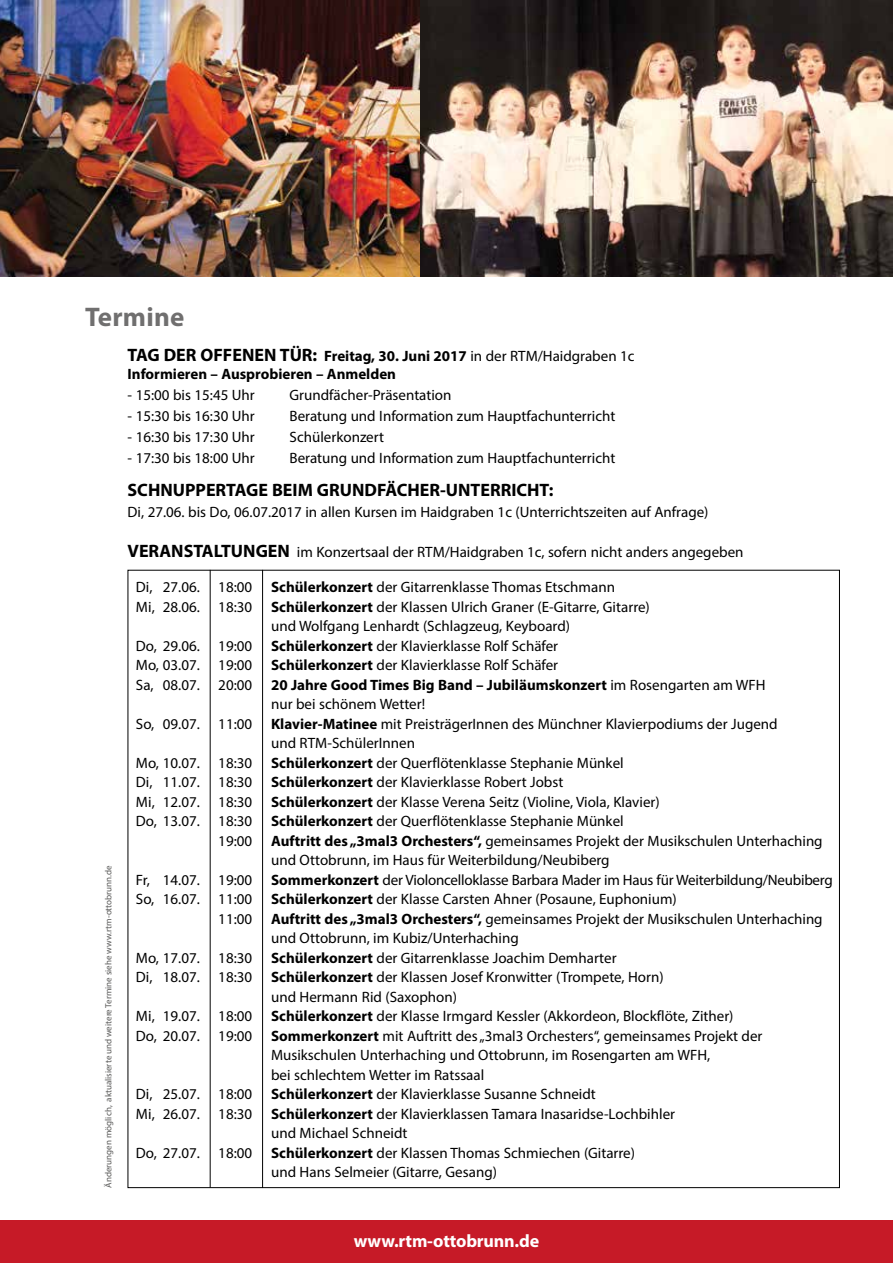
<style>
.page{position:relative;width:893px;height:1263px;background:#fff}
.page>*{position:absolute;margin:0;border:0;box-sizing:border-box;transform-origin:0 0}
.t1{font:700 27px "Myriad Pro";letter-spacing:.01em;color:#706f6f}
.t2{font:700 18px "Myriad Pro";color:#000}
.t3{font:700 18px "Myriad Pro";letter-spacing:-.01em;color:#fff}
.t4{font:15px/19.5px "Myriad Pro";color:#000}
.t5{font:700 15px/18px "Myriad Pro";color:#000}
.t6{font:9px "Myriad Pro";color:#575756}
.s1{font-size:18px}
.s2{font-weight:400}
.s3{font-weight:700;font-size:18px}
.s4{font-weight:700}
</style>
<div class="page">
<div style="left:0;top:1220px;width:893px;height:43px;background:#c61a27"></div>
<hr style="left:210px;top:570px;width:1px;height:617px;background:#000">
<hr style="left:262px;top:570px;width:1px;height:618px;background:#000">
<img style="left:0;top:0;width:893px;height:276px">
<h1 class="t1" style="left:85px;top:300px;width:101px">Termine</h1>
<p class="t5" style="left:128px;top:347px;width:508px"><span class="s1">TAG DER OFFENEN TÜR:</span> Freitag, 30. Juni 2017 <span class="s2">in der RTM/Haidgraben 1c<br></span>Informieren – Ausprobieren – Anmelden</p>
<p class="t4" style="left:128px;top:385px;width:129px">- 15:00 bis 15:45 Uhr</p>
<p class="t4" style="left:290px;top:385px;width:163px">Grundfächer-Präsentation</p>
<p class="t4" style="left:128px;top:406px;width:129px">- 15:30 bis 16:30 Uhr</p>
<p class="t4" style="left:290px;top:406px;width:327px">Beratung und Information zum Hauptfachunterricht</p>
<p class="t4" style="left:128px;top:427px;width:129px">- 16:30 bis 17:30 Uhr</p>
<p class="t4" style="left:290px;top:427px;width:96px">Schülerkonzert</p>
<p class="t4" style="left:128px;top:448px;width:129px">- 17:30 bis 18:00 Uhr</p>
<p class="t4" style="left:290px;top:448px;width:327px">Beratung und Information zum Hauptfachunterricht</p>
<p class="t2" style="left:128px;top:479px;width:427px">SCHNUPPERTAGE BEIM GRUNDFÄCHER-UNTERRICHT:</p>
<p class="t4" style="left:128px;top:502px;width:582px">Di, 27.06. bis Do, 06.07.2017 in allen Kursen im Haidgraben 1c (Unterrichtszeiten auf Anfrage)</p>
<p class="t6" style="left:103px;top:1187px;width:324px;rotate:-90deg">Änderungen möglich, aktualisierte und weitere Termine siehe www.rtm-ottobrunn.de</p>
<p class="t4" style="left:128px;top:542px;width:617px"><span class="s3">VERANSTALTUNGEN</span> im Konzertsaal der RTM/Haidgraben 1c, sofern nicht anders angegeben</p>
<p class="t4" style="left:136px;top:577px;width:65px">Di, 27.06.<br>Mi, 28.06.</p>
<p class="t4" style="left:136px;top:636px;width:65px;text-align:justify">Do, 29.06.<br>Mo, 03.07.<br>Sa, 08.07.</p>
<p class="t4" style="left:136px;top:714px;width:65px">So, 09.07.</p>
<p class="t4" style="left:136px;top:753px;width:65px;text-align:justify">Mo, 10.07.<br>Di, 11.07.<br>Mi, 12.07.<br>Do, 13.07.</p>
<p class="t4" style="left:136px;top:870px;width:65px">Fr, 14.07.<br>So, 16.07.</p>
<p class="t4" style="left:136px;top:948px;width:65px">Mo, 17.07.<br>Di, 18.07.</p>
<p class="t4" style="left:136px;top:1006px;width:65px">Mi, 19.07.<br>Do, 20.07.</p>
<p class="t4" style="left:136px;top:1084px;width:65px">Di, 25.07.<br>Mi, 26.07.</p>
<p class="t4" style="left:136px;top:1143px;width:65px">Do, 27.07.</p>
<p class="t4" style="left:218px;top:577px;width:35px">18:00<br>18:30</p>
<p class="t4" style="left:218px;top:636px;width:35px;text-align:justify">19:00<br>19:00<br>20:00</p>
<p class="t4" style="left:218px;top:714px;width:35px">11:00</p>
<p class="t4" style="left:218px;top:753px;width:35px;text-align:justify">18:30<br>18:30<br>18:30<br>18:30<br>19:00</p>
<p class="t4" style="left:218px;top:870px;width:35px;text-align:justify">19:00<br>11:00<br>11:00</p>
<p class="t4" style="left:218px;top:948px;width:35px">18:30<br>18:30</p>
<p class="t4" style="left:218px;top:1006px;width:35px">18:00<br>19:00</p>
<p class="t4" style="left:218px;top:1084px;width:35px">18:00<br>18:30</p>
<p class="t4" style="left:218px;top:1143px;width:35px">18:00</p>
<p class="t4" style="left:271px;top:577px;width:563px"><span class="s4">Schülerkonzert</span> der Gitarrenklasse Thomas Etschmann<br><span class="s4">Schülerkonzert</span> der Klassen Ulrich Graner (E-Gitarre, Gitarre)<br>und Wolfgang Lenhardt (Schlagzeug, Keyboard)<br><span class="s4">Schülerkonzert</span> der Klavierklasse Rolf Schäfer<br><span class="s4">Schülerkonzert</span> der Klavierklasse Rolf Schäfer<br><span class="s4">20 Jahre Good Times Big Band – Jubiläumskonzert</span> im Rosengarten am WFH<br>nur bei schönem Wetter!<br><span class="s4">Klavier-Matinee</span> mit PreisträgerInnen des Münchner Klavierpodiums der Jugend<br>und RTM-SchülerInnen<br><span class="s4">Schülerkonzert</span> der Querflötenklasse Stephanie Münkel<br><span class="s4">Schülerkonzert</span> der Klavierklasse Robert Jobst<br><span class="s4">Schülerkonzert</span> der Klasse Verena Seitz (Violine, Viola, Klavier)<br><span class="s4">Schülerkonzert</span> der Querflötenklasse Stephanie Münkel<br><span class="s4">Auftritt des „3mal3 Orchesters“,</span> gemeinsames Projekt der Musikschulen Unterhaching und Ottobrunn, im Haus für Weiterbildung/Neubiberg<br><span class="s4">Sommerkonzert</span> der Violoncelloklasse Barbara Mader im Haus für Weiterbildung/Neubiberg <span class="s4">Schülerkonzert</span> der Klasse Carsten Ahner (Posaune, Euphonium)<br><span class="s4">Auftritt des „3mal3 Orchesters“,</span> gemeinsames Projekt der Musikschulen Unterhaching und Ottobrunn, im Kubiz/Unterhaching<br><span class="s4">Schülerkonzert</span> der Gitarrenklasse Joachim Demharter<br><span class="s4">Schülerkonzert</span> der Klassen Josef Kronwitter (Trompete, Horn)<br>und Hermann Rid (Saxophon)<br><span class="s4">Schülerkonzert</span> der Klasse Irmgard Kessler (Akkordeon, Blockflöte, Zither)<br><span class="s4">Sommerkonzert</span> mit Auftritt des „3mal3 Orchesters“, gemeinsames Projekt der Musikschulen Unterhaching und Ottobrunn, im Rosengarten am WFH,<br>bei schlechtem Wetter im Ratssaal<br><span class="s4">Schülerkonzert</span> der Klavierklasse Susanne Schneidt<br><span class="s4">Schülerkonzert</span> der Klavierklassen Tamara Inasaridse-Lochbihler<br>und Michael Schneidt<br><span class="s4">Schülerkonzert</span> der Klassen Thomas Schmiechen (Gitarre)<br>und Hans Selmeier (Gitarre, Gesang)</p>
<p class="t3" style="left:354px;top:1229px;width:187px">www.rtm-ottobrunn.de</p>
</div>
